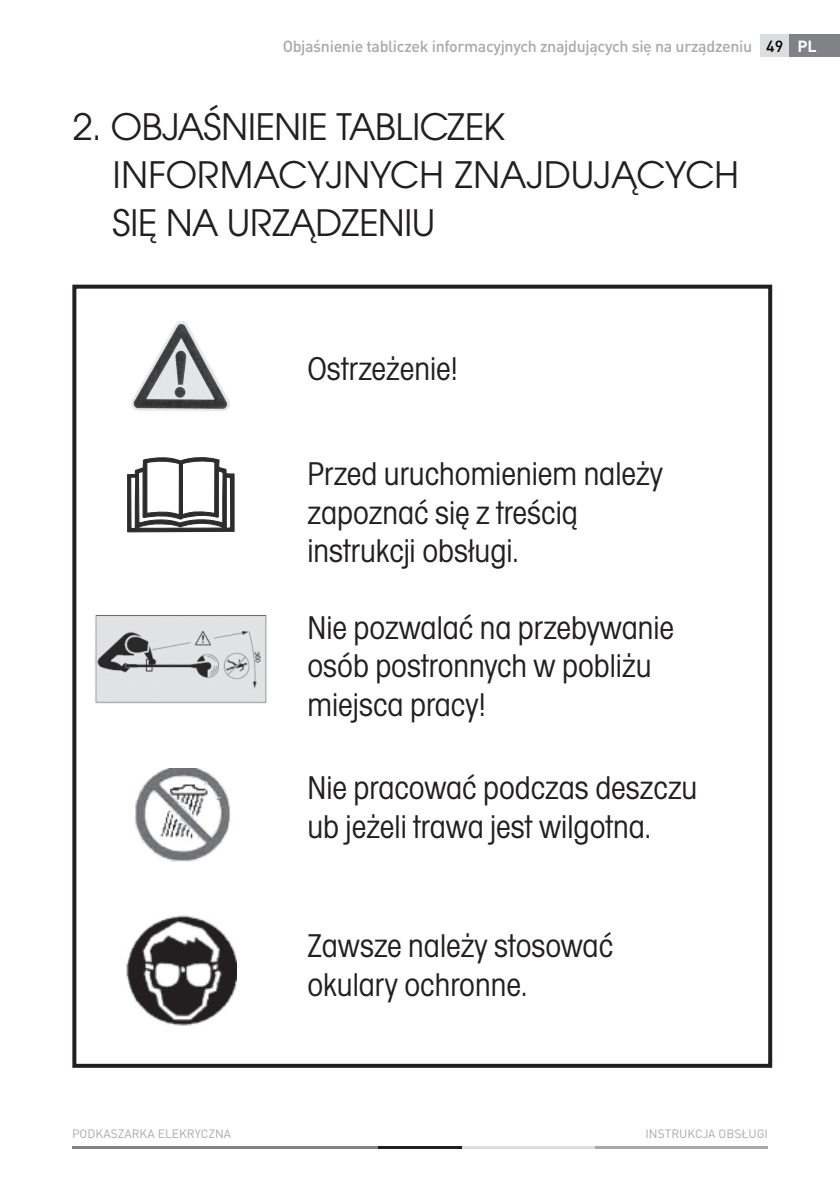
<style>
.page{position:relative;width:840px;height:1191px;background:#fff}
.page>*{position:absolute;margin:0;border:0;box-sizing:border-box;transform-origin:0 0}
.t1{font:40px/48px "Avant Gar Got Itc TOT Boo";letter-spacing:-.02em;color:#231f20}
.t2{font:34px/38.8px "Avant Gar Got Itc TOT Boo Con";color:#231f20}
.t3{font:500 16px "DIN Pro";letter-spacing:-.02em;color:#a8a9ad}
.t4{font:500 16px "DIN Pro";color:#000}
.t5{font:700 16px "DIN Pro";color:#fff}
.t6{font:12px "DIN Pro";color:#a8a9ad}
</style>
<div class="page">
<div style="left:788px;top:34px;width:51px;height:23px;background:#808285"></div>
<div style="left:760px;top:34px;width:28px;height:23px;background:#dcdddf"></div>
<hr style="left:594px;top:1145px;width:173px;height:3px;background:#a8a9ad">
<hr style="left:461px;top:1145px;width:133px;height:3px;background:#dcdddf">
<hr style="left:72px;top:1145px;width:306px;height:3px;background:#808285">
<hr style="left:378px;top:1145px;width:83px;height:3px;background:#231f20">
<div style="left:72px;top:285px;width:699px;height:782px;border:4px solid #231f20"></div>
<img style="left:131px;top:321px;width:99px;height:90px">
<img style="left:95px;top:615px;width:172px;height:89px">
<img style="left:135px;top:768px;width:95px;height:93px">
<img style="left:126px;top:915px;width:110px;height:111px">
<svg style="left:127px;top:457px;width:108px;height:76px"></svg>
<p class="t3" style="left:282px;top:35px;width:471px">Objaśnienie tabliczek informacyjnych znajdujących się na urządzeniu</p>
<p class="t5" style="left:797px;top:35px;width:21px">PL</p>
<p class="t4" style="left:765px;top:35px;width:19px">49</p>
<p class="t1" style="left:112px;top:103px;width:628px;text-indent:-40px">2. OBJAŚNIENIE TABLICZEK<br>INFORMACYJNYCH ZNAJDUJĄCYCH<br>SIĘ NA URZĄDZENIU</p>
<p class="t2" style="left:307px;top:351px;width:152px">Ostrzeżenie!</p>
<p class="t2" style="left:307px;top:456px;width:357px">Przed uruchomieniem należy zapoznać się z treścią instrukcji obsługi.</p>
<p class="t2" style="left:307px;top:610px;width:368px">Nie pozwalać na przebywanie osób postronnych w pobliżu miejsca pracy!</p>
<p class="t2" style="left:307px;top:770px;width:391px">Nie pracować podczas deszczu ub jeżeli trawa jest wilgotna.</p>
<p class="t2" style="left:307px;top:928px;width:307px">Zawsze należy stosować okulary ochronne.</p>
<p class="t6" style="left:72px;top:1125px;width:161px">PODKASZARKA ELEKRYCZNA</p>
<p class="t6" style="left:645px;top:1125px;width:124px">INSTRUKCJA OBSŁUGI</p>
</div>
